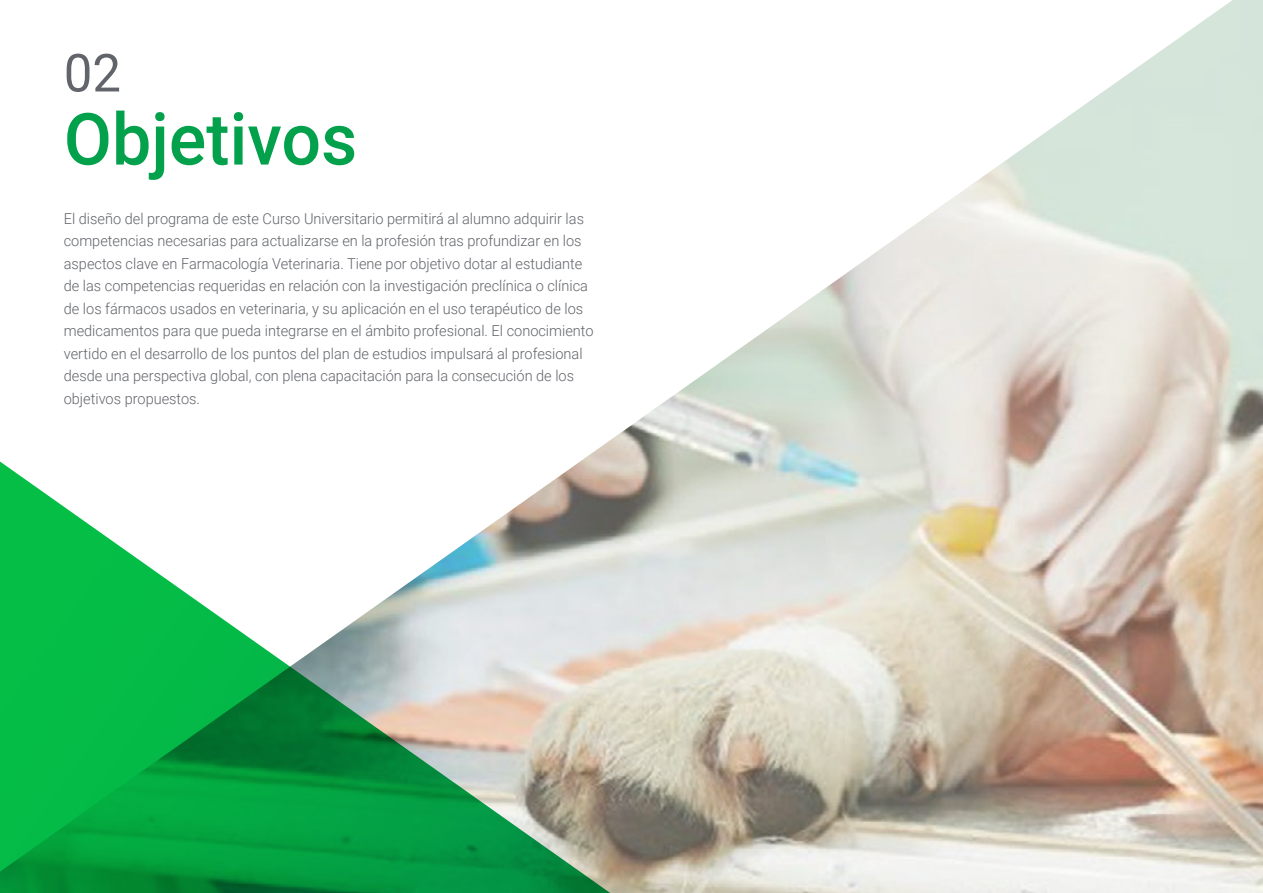
<style>
.page{position:relative;width:1263px;height:893px;background:#fff}
.page>*{position:absolute;margin:0;border:0;box-sizing:border-box;transform-origin:0 0}
.t1{font:500 72px "Roboto";color:#04a14d}
.t2{font:52.5px "Roboto";color:#61646a}
.t3{font:300 15px/22.5px "Roboto";color:#61646a}
</style>
<div class="page">
<img style="left:602px;top:0;width:661px;height:893px">
<svg style="left:0;top:446px;width:640px;height:447px"></svg>
<h2 class="t2" style="left:64px;top:36px;width:59px">02</h2>
<h1 class="t1" style="left:64px;top:89px;width:295px">Objetivos</h1>
<p class="t3" style="left:64px;top:207px;width:531px">El diseño del programa de este Curso Universitario permitirá al alumno adquirir las competencias necesarias para actualizarse en la profesión tras profundizar en los aspectos clave en Farmacología Veterinaria. Tiene por objetivo dotar al estudiante de las competencias requeridas en relación con la investigación preclínica o clínica de los fármacos usados en veterinaria, y su aplicación en el uso terapéutico de los medicamentos para que pueda integrarse en el ámbito profesional. El conocimiento vertido en el desarrollo de los puntos del plan de estudios impulsará al profesional desde una perspectiva global, con plena capacitación para la consecución de los objetivos propuestos.</p>
</div>
